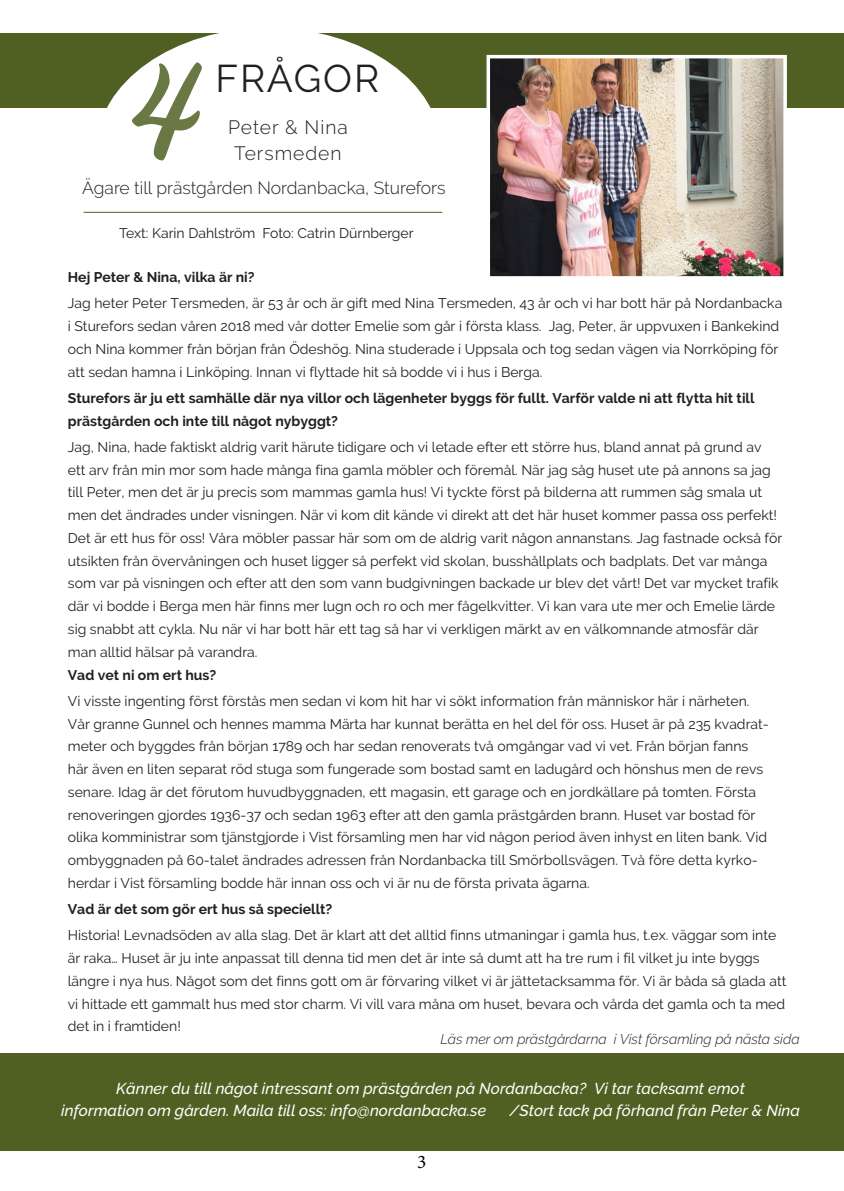
<style>
.page{position:relative;width:844px;height:1191px;background:#fff}
.page>*{position:absolute;margin:0;border:0;box-sizing:border-box;transform-origin:0 0}
.t1{font:131.25px "Modish";color:#506022}
.t2{font:38.5px "Raleway";letter-spacing:.05em;color:#231f20}
.t3{font:300 19.25px "Raleway";letter-spacing:.05em;color:#231f20}
.t4{font:19.25px "Minion Pro";color:#000}
.Mellanrubriker_-_kop{font:300 17.5px "Raleway";color:#231f20}
.Mellanrubriker_-_kop-2{font:italic 500 15.75px "Raleway";color:#fff}
.Mellanrubriker_-_kop-3{font:14px/22.8px "Raleway";color:#231f20}
.Mellanrubriker_-_kop-4{font:700 14px/22.8px "Raleway";color:#231f20}
.Mellanrubriker_-_kop-5{font:italic 300 14px "Raleway";color:#231f20}
</style>
<div class="page">
<div style="left:0;top:33px;width:843px;height:75px;background:#506022"></div>
<div style="left:0;top:1052px;width:843px;height:98px;background:#506022"></div>
<div style="left:96px;top:28px;width:345px;height:244px;background:#fff;border-radius:50%"></div>
<hr style="left:83px;top:212px;width:359px;height:1px;background:#506022">
<img style="left:491px;top:60px;width:290px;height:215px">
<div style="left:486px;top:55px;width:300px;height:225px;border:4px solid #fff"></div>
<h1 class="t1" style="left:130px;top:35px;width:76px">4</h1>
<p class="t2" style="left:215px;top:56px;width:165px">FRÅGOR</p>
<p class="t3" style="left:228px;top:116px;width:121px">Peter &amp; Nina</p>
<p class="t3" style="left:234px;top:142px;width:109px">Tersmeden</p>
<p class="Mellanrubriker_-_kop" style="left:82px;top:178px;width:365px">Ägare till prästgården Nordanbacka, Sturefors</p>
<p class="Mellanrubriker_-_kop-3" style="left:119px;top:221px;width:296px">Text: Karin Dahlström Foto: Catrin Dürnberger</p>
<p class="Mellanrubriker_-_kop-4" style="left:68px;top:266px;width:188px">Hej Peter &amp; Nina, vilka är ni?</p>
<p class="Mellanrubriker_-_kop-3" style="left:68px;top:292px;width:715px">Jag heter Peter Tersmeden, är 53 år och är gift med Nina Tersmeden, 43 år och vi har bott här på Nordanbacka i Sturefors sedan våren 2018 med vår dotter Emelie som går i första klass. Jag, Peter, är uppvuxen i Bankekind och Nina kommer från början från Ödeshög. Nina studerade i Uppsala och tog sedan vägen via Norrköping för att sedan hamna i Linköping. Innan vi flyttade hit så bodde vi i hus i Berga.</p>
<p class="Mellanrubriker_-_kop-4" style="left:68px;top:387px;width:688px">Sturefors är ju ett samhälle där nya villor och lägenheter byggs för fullt. Varför valde ni att flytta hit till prästgården och inte till något nybyggt?</p>
<p class="Mellanrubriker_-_kop-3" style="left:68px;top:435px;width:716px">Jag, Nina, hade faktiskt aldrig varit härute tidigare och vi letade efter ett större hus, bland annat på grund av ett arv från min mor som hade många fina gamla möbler och föremål. När jag såg huset ute på annons sa jag till Peter, men det är ju precis som mammas gamla hus! Vi tyckte först på bilderna att rummen såg smala ut men det ändrades under visningen. När vi kom dit kände vi direkt att det här huset kommer passa oss perfekt!<br>Det är ett hus för oss! Våra möbler passar här som om de aldrig varit någon annanstans. Jag fastnade också för utsikten från övervåningen och huset ligger så perfekt vid skolan, busshållplats och badplats. Det var många som var på visningen och efter att den som vann budgivningen backade ur blev det vårt! Det var mycket trafik där vi bodde i Berga men här finns mer lugn och ro och mer fågelkvitter. Vi kan vara ute mer och Emelie lärde sig snabbt att cykla. Nu när vi har bott här ett tag så har vi verkligen märkt av en välkomnande atmosfär där man alltid hälsar på varandra.</p>
<p class="Mellanrubriker_-_kop-4" style="left:68px;top:663px;width:150px">Vad vet ni om ert hus?</p>
<p class="Mellanrubriker_-_kop-3" style="left:68px;top:689px;width:683px">Vi visste ingenting först förstås men sedan vi kom hit har vi sökt information från människor här i närheten.</p>
<p class="Mellanrubriker_-_kop-3" style="left:68px;top:712px;width:702px">Vår granne Gunnel och hennes mamma Märta har kunnat berätta en hel del för oss. Huset är på 235 kvadrat-</p>
<p class="Mellanrubriker_-_kop-3" style="left:68px;top:735px;width:700px">meter och byggdes från början 1789 och har sedan renoverats två omgångar vad vi vet. Från början fanns här även en liten separat röd stuga som fungerade som bostad samt en ladugård och hönshus men de revs senare. Idag är det förutom huvudbyggnaden, ett magasin, ett garage och en jordkällare på tomten. Första renoveringen gjordes 1936-37 och sedan 1963 efter att den gamla prästgården brann. Huset var bostad för olika komministrar som tjänstgjorde i Vist församling men har vid någon period även inhyst en liten bank. Vid ombyggnaden på 60-talet ändrades adressen från Nordanbacka till Smörbollsvägen. Två före detta kyrko&shy;herdar i Vist församling bodde här innan oss och vi är nu de första privata ägarna.</p>
<p class="Mellanrubriker_-_kop-4" style="left:68px;top:898px;width:266px">Vad är det som gör ert hus så speciellt?</p>
<p class="Mellanrubriker_-_kop-3" style="left:68px;top:924px;width:720px">Historia! Levnadsöden av alla slag. Det är klart att det alltid finns utmaningar i gamla hus, t.ex. väggar som inte är raka… Huset är ju inte anpassat till denna tid men det är inte så dumt att ha tre rum i fil vilket ju inte byggs längre i nya hus. Något som det finns gott om är förvaring vilket vi är jättetacksamma för. Vi är båda så glada att vi hittade ett gammalt hus med stor charm. Vi vill vara måna om huset, bevara och vårda det gamla och ta med det in i framtiden!</p>
<p class="Mellanrubriker_-_kop-5" style="left:440px;top:1030px;width:360px">Läs mer om prästgårdarna i Vist församling på nästa sida</p>
<p class="Mellanrubriker_-_kop-2" style="left:116px;top:1079px;width:630px">Känner du till något intressant om prästgården på Nordanbacka? Vi tar tacksamt emot</p>
<p class="Mellanrubriker_-_kop-2" style="left:61px;top:1101px;width:426px">information om gården. Maila till oss: info@nordanbacka.se</p>
<p class="Mellanrubriker_-_kop-2" style="left:509px;top:1101px;width:292px">/Stort tack på förhand från Peter &amp; Nina</p>
<h3 class="t4" style="left:417px;top:1148px;width:11px">3</h3>
</div>
